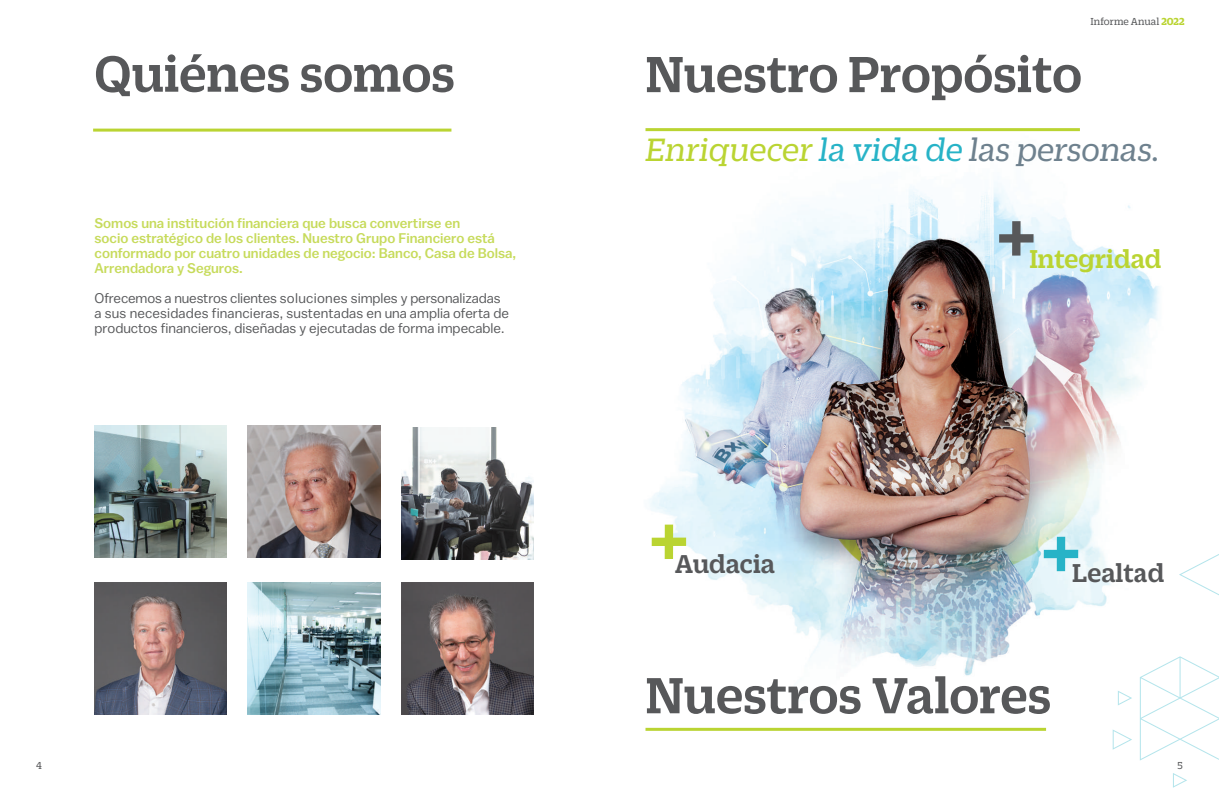
<style>
.page{position:relative;width:1219px;height:794px;background:#fff}
.page>*{position:absolute;margin:0;border:0;box-sizing:border-box;transform-origin:0 0}
.t1{font:500 55px "Duplicate Slab";color:#57585a}
.t2{font:italic 35px "Duplicate Slab";color:#6e818e}
.t3{font:500 28px "Duplicate Slab";color:#57585a}
.t4{font:500 28px "Duplicate Slab";color:#bad432}
.t5{font:500 14px/15px "Balto";color:#c7db5c}
.t6{font:14px/15px "Balto";color:#57585a}
.t7{font:11px "Duplicate Slab";color:#57585a}
.s1{font-weight:700;color:#bad432}
.s2{color:#bad432}
.s3{color:#27b3c7}
</style>
<div class="page">
<img style="left:645px;top:131px;width:514px;height:629px">
<hr style="left:93px;top:129px;width:358px;height:3px;background:#bad432">
<hr style="left:645px;top:728px;width:401px;height:3px;background:#bad432">
<hr style="left:645px;top:128px;width:435px;height:3px;background:#bad432">
<svg style="left:999px;top:221px;width:34px;height:35px"></svg>
<svg style="left:652px;top:524px;width:34px;height:35px"></svg>
<svg style="left:1044px;top:537px;width:34px;height:34px"></svg>
<img style="left:248px;top:425px;width:132px;height:132px">
<img style="left:94px;top:582px;width:133px;height:132px">
<img style="left:248px;top:582px;width:132px;height:132px">
<img style="left:94px;top:425px;width:133px;height:132px">
<img style="left:401px;top:427px;width:133px;height:133px">
<img style="left:401px;top:582px;width:133px;height:132px">
<svg style="left:1113px;top:729px;width:19px;height:20px"></svg>
<svg style="left:1118px;top:690px;width:14px;height:15px"></svg>
<svg style="left:1140px;top:512px;width:79px;height:276px"></svg>
<h1 class="t1" style="left:94px;top:37px;width:362px">Quiénes somos</h1>
<p class="t5" style="left:95px;top:215px;width:423px">Somos una institución financiera que busca convertirse en<br>socio estratégico de los clientes. Nuestro Grupo Financiero está conformado por cuatro unidades de negocio: Banco, Casa de Bolsa, Arrendadora y Seguros.</p>
<p class="t6" style="left:95px;top:290px;width:416px">Ofrecemos a nuestros clientes soluciones simples y personalizadas a sus necesidades financieras, sustentadas en una amplia oferta de productos financieros, diseñadas y ejecutadas de forma impecable.</p>
<p class="t7" style="left:36px;top:758px;width:7px">4</p>
<p class="t7" style="left:1090px;top:14px;width:95px">Informe Anual <span class="s1">2022</span></p>
<h1 class="t1" style="left:645px;top:38px;width:438px">Nuestro Propósito</h1>
<h2 class="t2" style="left:645px;top:127px;width:516px"><span class="s2">Enriquecer</span> <span class="s3">la vida de</span> las personas.</h2>
<h3 class="t3" style="left:675px;top:545px;width:102px">Audacia</h3>
<h3 class="t4" style="left:1029px;top:240px;width:134px">Integridad</h3>
<h3 class="t3" style="left:1072px;top:554px;width:94px">Lealtad</h3>
<h1 class="t1" style="left:645px;top:659px;width:407px">Nuestros Valores</h1>
<p class="t7" style="left:1178px;top:758px;width:7px">5</p>
</div>
